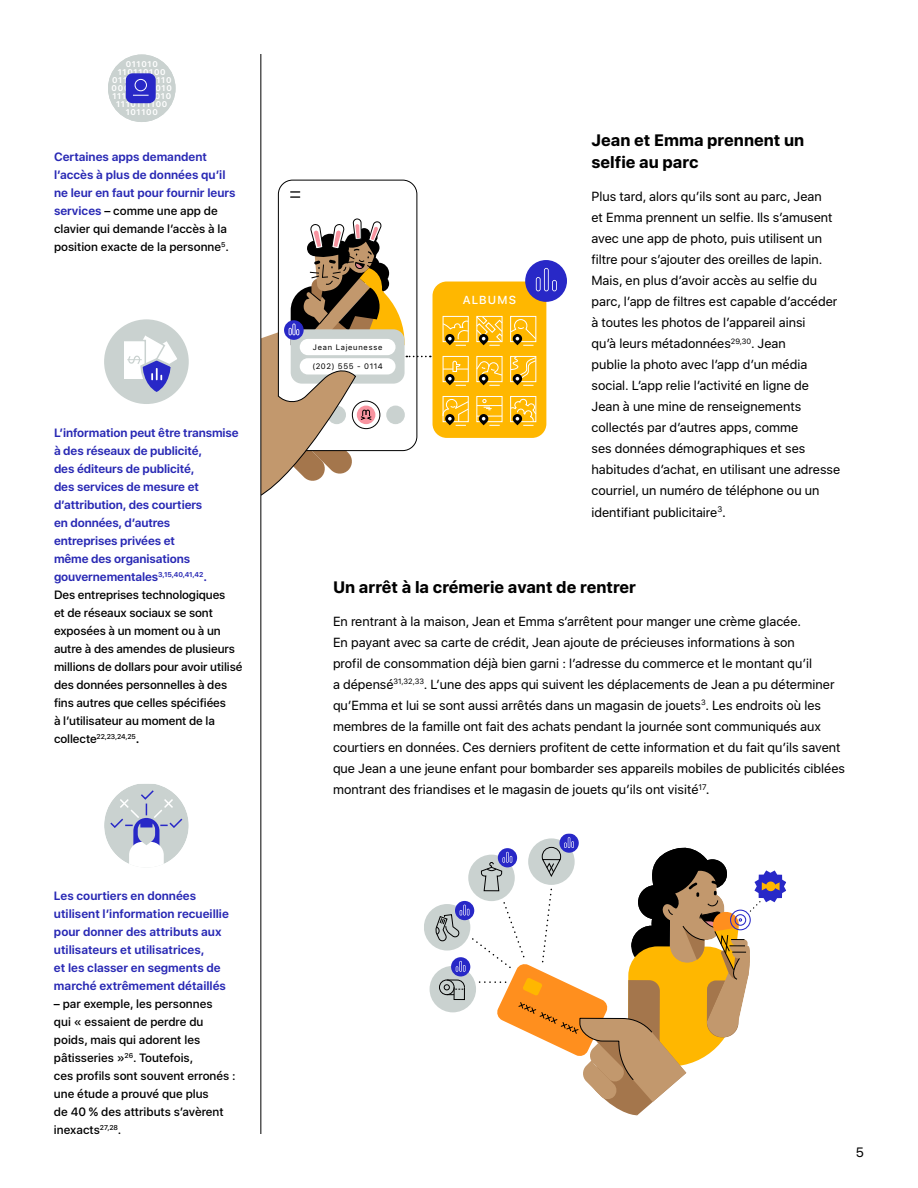
<style>
.page{position:relative;width:918px;height:1188px;background:#fff}
.page>*{position:absolute;margin:0;border:0;box-sizing:border-box;transform-origin:0 0}
.t1{font:700 16.5px/21.8px "SF Hello";color:#000}
.t2{font:13.5px "SF Hello";color:#000}
.t3{font:13.2px/21px "SF Hello";color:#000}
.t4{font:500 12px/18px "SF Hello";letter-spacing:-.01em;color:#000}
.t5{font:600 12px/18px "SF Hello";color:#2828b4}
.t6{font:500 11.55px "SF Hello";letter-spacing:.095em;color:#fff}
.t7{font:600 8.25px/7.9px "SF Hello";letter-spacing:.09em;color:#fff;text-align:center}
.t8{font:7.8px "SF Hello";letter-spacing:.095em;color:#000}
.t9{font:500 7.05px "SF Hello";letter-spacing:-.01em;color:#000}
.s1{font-weight:500;color:#000}
.s2{font-weight:600;color:#2828b4}
.s3{font-size:12px}
.s4{font-weight:600;font-size:12px}
.s5{font-size:13.8px}
</style>
<div class="page">
<svg style="left:291px;top:191px;width:9px;height:7px"></svg>
<div style="left:433px;top:282px;width:113px;height:156px;background:#ffb700;border-radius:14px"></div>
<div style="left:510px;top:316px;width:26px;height:26px;border:1px solid #fff"></div>
<div style="left:443px;top:316px;width:26px;height:26px;border:1px solid #fff"></div>
<div style="left:476px;top:356px;width:26px;height:26px;border:1px solid #fff"></div>
<div style="left:443px;top:356px;width:26px;height:26px;border:1px solid #fff"></div>
<div style="left:510px;top:396px;width:26px;height:26px;border:1px solid #fff"></div>
<div style="left:476px;top:396px;width:26px;height:26px;border:1px solid #fff"></div>
<div style="left:443px;top:396px;width:26px;height:26px;border:1px solid #fff"></div>
<svg style="left:510px;top:319px;width:27px;height:27px"></svg>
<svg style="left:476px;top:315px;width:27px;height:31px"></svg>
<svg style="left:442px;top:320px;width:27px;height:26px"></svg>
<svg style="left:510px;top:356px;width:27px;height:30px"></svg>
<svg style="left:476px;top:361px;width:27px;height:25px"></svg>
<svg style="left:443px;top:360px;width:25px;height:26px"></svg>
<svg style="left:510px;top:399px;width:27px;height:27px"></svg>
<svg style="left:477px;top:399px;width:25px;height:27px"></svg>
<svg style="left:442px;top:399px;width:27px;height:27px"></svg>
<div style="left:525px;top:260px;width:42px;height:42px;background:#2828c7;border-radius:50%"></div>
<svg style="left:536px;top:268px;width:21px;height:23px"></svg>
<svg style="left:262px;top:218px;width:169px;height:277px"></svg>
<div style="left:424px;top:904px;width:46px;height:47px;background:#cad2d0;border-radius:50%"></div>
<div style="left:430px;top:966px;width:46px;height:46px;background:#cad2d0;border-radius:50%"></div>
<svg style="left:559px;top:833px;width:20px;height:20px"></svg>
<svg style="left:435px;top:837px;width:351px;height:279px"></svg>
<hr style="left:261px;top:54px;width:1px;height:1080px;background:#000">
<div style="left:108px;top:55px;width:68px;height:67px;background:#cad2d0;border-radius:50%"></div>
<div style="left:126px;top:73px;width:30px;height:30px;background:#2828c7;border-radius:7px"></div>
<svg style="left:133px;top:95px;width:16px;height:1px"></svg>
<div style="left:135px;top:79px;width:12px;height:12px;border:1px solid #fff;border-radius:50%"></div>
<svg style="left:104px;top:784px;width:85px;height:80px"></svg>
<div style="left:104px;top:319px;width:85px;height:85px;background:#cad2d0;border-radius:50%"></div>
<svg style="left:124px;top:334px;width:56px;height:61px"></svg>
<p class="t7" style="left:112px;top:60px;width:62px">011010<br>110110100<br>011111111110<br>00011101010<br>11100110010<br>1110111100<br>101100</p>
<p class="t5" style="left:54px;top:148px;width:183px">Certaines apps demandent l’accès à plus de données qu’il ne leur en faut pour fournir leurs services <span class="s1">– comme une app de clavier qui demande l’accès à la position exacte de la personne</span><sup>5</sup><span class="s1">.</span></p>
<p class="t4" style="left:54px;top:423px;width:190px"><span class="s2">L’information peut être transmise à des réseaux de publicité,<br>des éditeurs de publicité,<br>des services de mesure et d’attribution, des courtiers<br>en données, d’autres<br>entreprises privées et<br>même des organisations gouvernementales</span><sup>3,15,40,41,42</sup><span class="s2">.<br></span>Des entreprises technologiques<br>et de réseaux sociaux se sont exposées à un moment ou à un autre à des amendes de plusieurs millions de dollars pour avoir utilisé des données personnelles à des fins autres que celles spécifiées<br>à l’utilisateur au moment de la</p>
<p class="t9" style="left:54px;top:732px;width:87px"><span class="s3">collecte</span>22,23,24,25<span class="s4">.</span></p>
<p class="t5" style="left:54px;top:886px;width:176px">Les courtiers en données utilisent l’information recueillie pour donner des attributs aux utilisateurs et utilisatrices,<br>et les classer en segments de marché extrêmement détaillés</p>
<p class="t4" style="left:54px;top:994px;width:183px">– par exemple, les personnes<br>qui « essaient de perdre du poids, mais qui adorent les pâtisseries »<sup>26</sup>. Toutefois,<br>ces profils sont souvent erronés : une étude a prouvé que plus<br>de 40 % des attributs s’avèrent inexacts<sup>27,28</sup>.</p>
<p class="t8" style="left:313px;top:342px;width:71px">Jean Lajeunesse</p>
<p class="t8" style="left:312px;top:362px;width:72px">(202) 555 - 0114</p>
<p class="t6" style="left:463px;top:291px;width:55px">ALBUMS</p>
<p class="t1" style="left:592px;top:129px;width:214px">Jean et Emma prennent un selfie au parc</p>
<p class="t3" style="left:592px;top:185px;width:250px">Plus tard, alors qu’ils sont au parc, Jean<br>et Emma prennent un selfie. Ils s’amusent avec une app de photo, puis utilisent un filtre pour s’ajouter des oreilles de lapin.<br>Mais, en plus d’avoir accès au selfie du parc, l’app de filtres est capable d’accéder à toutes les photos de l’appareil ainsi<br>qu’à leurs métadonnées<sup>29,30</sup>. Jean<br>publie la photo avec l’app d’un média social. L’app relie l’activité en ligne de Jean à une mine de renseignements collectés par d’autres apps, comme<br>ses données démographiques et ses habitudes d’achat, en utilisant une adresse courriel, un numéro de téléphone ou un identifiant publicitaire<sup>3</sup><span class="s5">.</span></p>
<p class="t1" style="left:333px;top:575px;width:305px">Un arrêt à la crémerie avant de rentrer</p>
<p class="t3" style="left:333px;top:610px;width:514px">En rentrant à la maison, Jean et Emma s’arrêtent pour manger une crème glacée.<br>En payant avec sa carte de crédit, Jean ajoute de précieuses informations à son<br>profil de consommation déjà bien garni : l’adresse du commerce et le montant qu’il<br>a dépensé<sup>31,32,33</sup>. L’une des apps qui suivent les déplacements de Jean a pu déterminer qu’Emma et lui se sont aussi arrêtés dans un magasin de jouets<sup>3</sup>. Les endroits où les membres de la famille ont fait des achats pendant la journée sont communiqués aux courtiers en données. Ces derniers profitent de cette information et du fait qu’ils savent que Jean a une jeune enfant pour bombarder ses appareils mobiles de publicités ciblées montrant des friandises et le magasin de jouets qu’ils ont visité<sup>17</sup><span class="s5">.</span></p>
<p class="t2" style="left:856px;top:1142px;width:10px">5</p>
</div>
